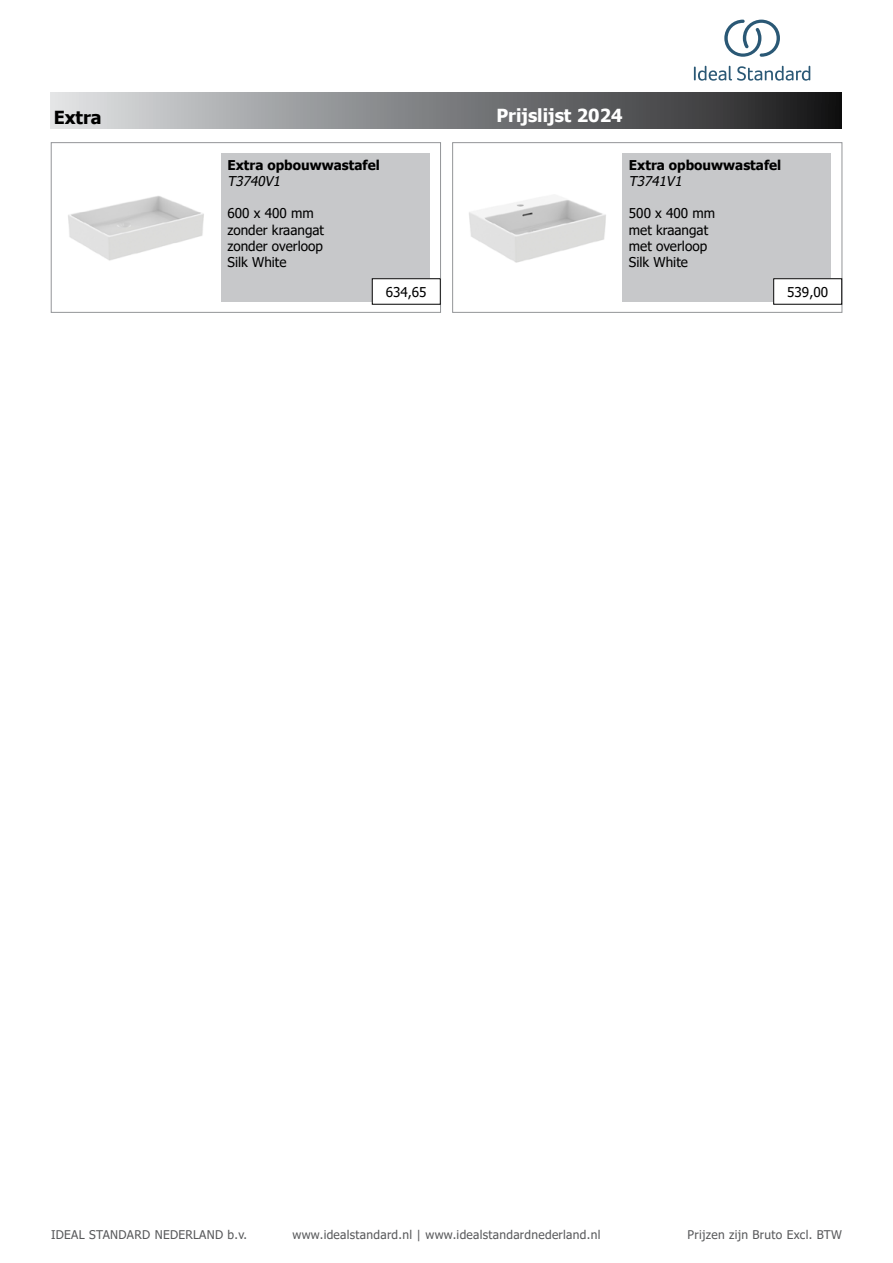
<style>
.page{position:relative;width:893px;height:1263px;background:#fff}
.page>*{position:absolute;margin:0;border:0;box-sizing:border-box;transform-origin:0 0}
.t1{font:700 18px "Tahoma";color:#fff}
.t2{font:700 18px "Tahoma";color:#000}
.t3{font:13.5px/16.2px "Tahoma";color:#000}
.t4{font:700 13.5px "Tahoma";color:#000}
.t5{font:italic 13.5px "Tahoma";color:#000}
.t6{font:12px "Tahoma";letter-spacing:.025em;color:#58595b}
</style>
<div class="page">
<div style="left:51px;top:92px;width:791px;height:37px;background:linear-gradient(to right,#dee1e3,#1a1a1b)"></div>
<div style="left:51px;top:142px;width:390px;height:171px;border:1px solid #939598"></div>
<img style="left:68px;top:196px;width:136px;height:65px">
<div style="left:221px;top:153px;width:209px;height:149px;background:#c7c8ca"></div>
<div style="left:452px;top:142px;width:390px;height:171px;border:1px solid #939598"></div>
<img style="left:469px;top:196px;width:137px;height:67px">
<div style="left:622px;top:153px;width:209px;height:149px;background:#c7c8ca"></div>
<div style="left:372px;top:279px;width:68px;height:25px;background:#fff"></div>
<div style="left:774px;top:279px;width:68px;height:25px;background:#fff"></div>
<svg style="left:694px;top:66px;width:116px;height:15px"></svg>
<svg style="left:724px;top:20px;width:56px;height:37px"></svg>
<h1 class="t2" style="left:54px;top:105px;width:50px">Extra</h1>
<p class="t4" style="left:227px;top:155px;width:154px">Extra opbouwwastafel</p>
<p class="t5" style="left:227px;top:172px;width:58px">T3740V1</p>
<p class="t3" style="left:227px;top:206px;width:98px">600 x 400 mm zonder kraangat zonder overloop<br>Silk White</p>
<h1 class="t1" style="left:496px;top:103px;width:128px">Prijslijst 2024</h1>
<p class="t4" style="left:629px;top:155px;width:154px">Extra opbouwwastafel</p>
<p class="t5" style="left:629px;top:172px;width:58px">T3741V1</p>
<p class="t3" style="left:629px;top:206px;width:88px">500 x 400 mm met kraangat met overloop<br>Silk White</p>
<p class="t3" style="left:386px;top:284px;width:42px">634,65</p>
<p class="t3" style="left:787px;top:284px;width:42px">539,00</p>
<p class="t6" style="left:51px;top:1227px;width:198px">IDEAL STANDARD NEDERLAND b.v.</p>
<p class="t6" style="left:292px;top:1227px;width:309px">www.idealstandard.nl | www.idealstandardnederland.nl</p>
<p class="t6" style="left:688px;top:1227px;width:156px">Prijzen zijn Bruto Excl. BTW</p>
</div>
